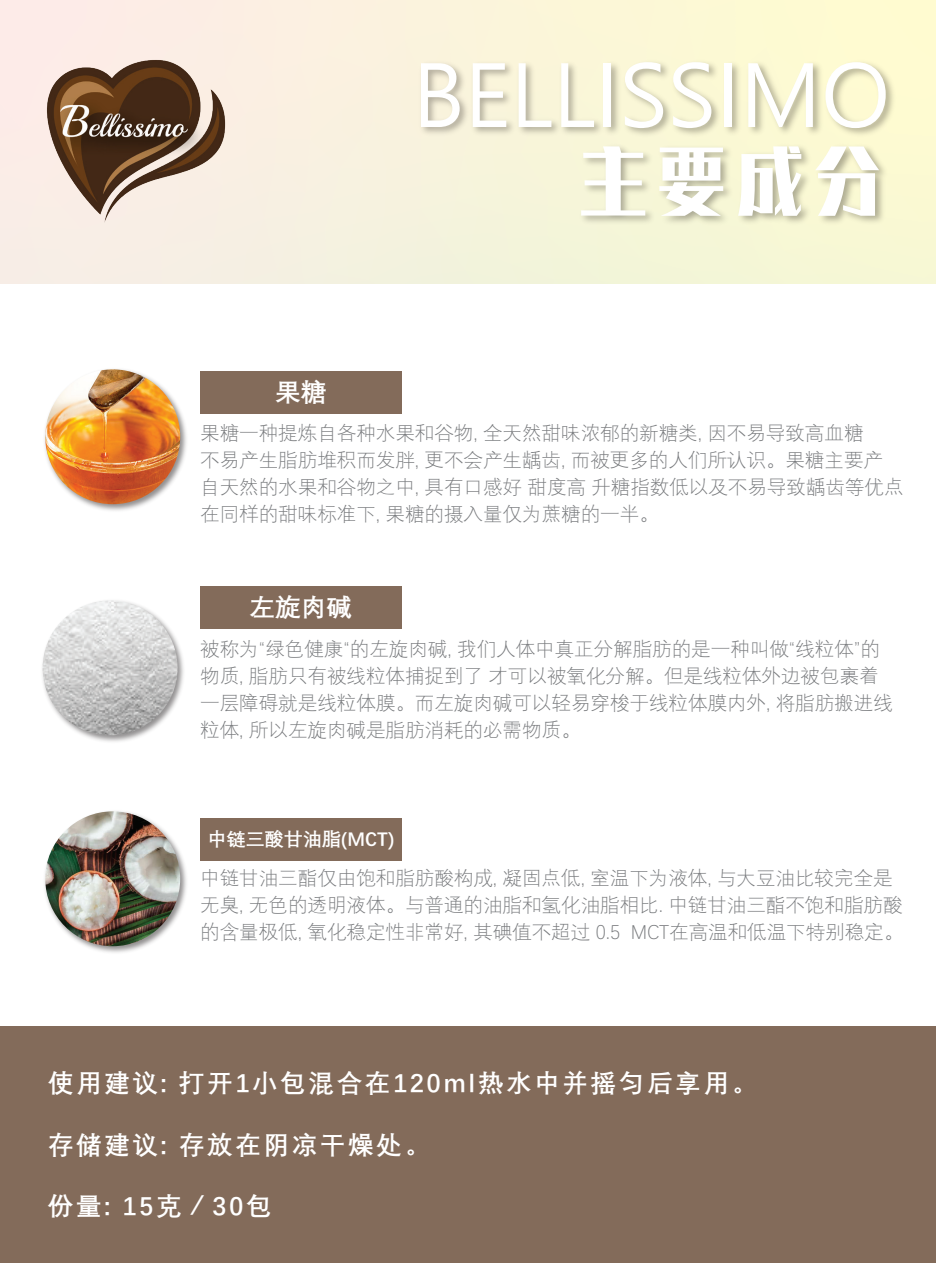
<style>
.page{position:relative;width:936px;height:1263px;background:#fff}
.page>*{position:absolute;margin:0;border:0;box-sizing:border-box;transform-origin:0 0}
.t1{font:84.3px "Microsoft Jheng Hei UI Regular";color:#fff}
.t2{font:75.6px "HY Hei Fang J";color:#fff;scale:.94 1}
.t3{font:700 25.65px "Deng Xian";letter-spacing:.1em;color:#fff}
.t4{font:300 19.5px/27px "Deng Xian";color:#76787b}
.t5{font:700 19.05px "Deng Xian";color:#fff}
</style>
<div class="page">
<div style="left:0;top:0;width:935px;height:1263px;background:#faefe3"></div>
<div style="left:0;top:285px;width:935px;height:978px;background:#fff"></div>
<img style="left:46px;top:60px;width:180px;height:163px">
<div style="left:0;top:1027px;width:935px;height:236px;background:#836b5a"></div>
<div style="left:200px;top:818px;width:201px;height:42px;background:#836b5a"></div>
<img style="left:44px;top:811px;width:193px;height:142px">
<img style="left:45px;top:811px;width:135px;height:135px;border-radius:67px">
<div style="left:200px;top:587px;width:201px;height:42px;background:#836b5a"></div>
<img style="left:42px;top:586px;width:192px;height:156px">
<img style="left:43px;top:600px;width:134px;height:135px;border-radius:67px">
<div style="left:200px;top:371px;width:201px;height:43px;background:#836b5a"></div>
<img style="left:44px;top:369px;width:143px;height:142px">
<img style="left:45px;top:369px;width:135px;height:135px;border-radius:67px">
<img style="left:362px;top:1px;width:573px;height:284px">
<h1 class="t1" style="left:412px;top:43px;width:479px">BELLISSIMO</h1>
<h2 class="t2" style="left:577px;top:132px;width:326px">主要成分</h2>
<h3 class="t3" style="left:275px;top:375px;width:53px">果糖</h3>
<p class="t4" style="left:200px;top:418px;width:704px">果糖一种提炼自各种水果和谷物, 全天然甜味浓郁的新糖类, 因不易导致高血糖<br>不易产生脂肪堆积而发胖, 更不会产生龋齿, 而被更多的人们所认识。果糖主要产自天然的水果和谷物之中, 具有口感好 甜度高 升糖指数低以及不易导致龋齿等优点在同样的甜味标准下, 果糖的摄入量仅为蔗糖的一半。</p>
<h3 class="t3" style="left:249px;top:590px;width:104px">左旋肉碱</h3>
<p class="t4" style="left:200px;top:634px;width:694px">被称为“绿色健康“的左旋肉碱, 我们人体中真正分解脂肪的是一种叫做“线粒体”的物质, 脂肪只有被线粒体捕捉到了 才可以被氧化分解。但是线粒体外边被包裹着一层障碍就是线粒体膜。而左旋肉碱可以轻易穿梭于线粒体膜内外, 将脂肪搬进线粒体, 所以左旋肉碱是脂肪消耗的必需物质。</p>
<p class="t5" style="left:207px;top:826px;width:188px">中链三酸甘油脂(MCT)</p>
<p class="t4" style="left:200px;top:864px;width:704px">中链甘油三酯仅由饱和脂肪酸构成, 凝固点低, 室温下为液体, 与大豆油比较完全是无臭, 无色的透明液体。与普通的油脂和氢化油脂相比. 中链甘油三酯不饱和脂肪酸的含量极低, 氧化稳定性非常好, 其碘值不超过 0.5 MCT在高温和低温下特别稳定。</p>
<h3 class="t3" style="left:48px;top:1066px;width:710px">使用建议: 打开1小包混合在120ml热水中并摇匀后享用。</h3>
<h3 class="t3" style="left:48px;top:1128px;width:383px">存储建议: 存放在阴凉干燥处。</h3>
<h3 class="t3" style="left:48px;top:1189px;width:225px">份量: 15克／30包</h3>
</div>
